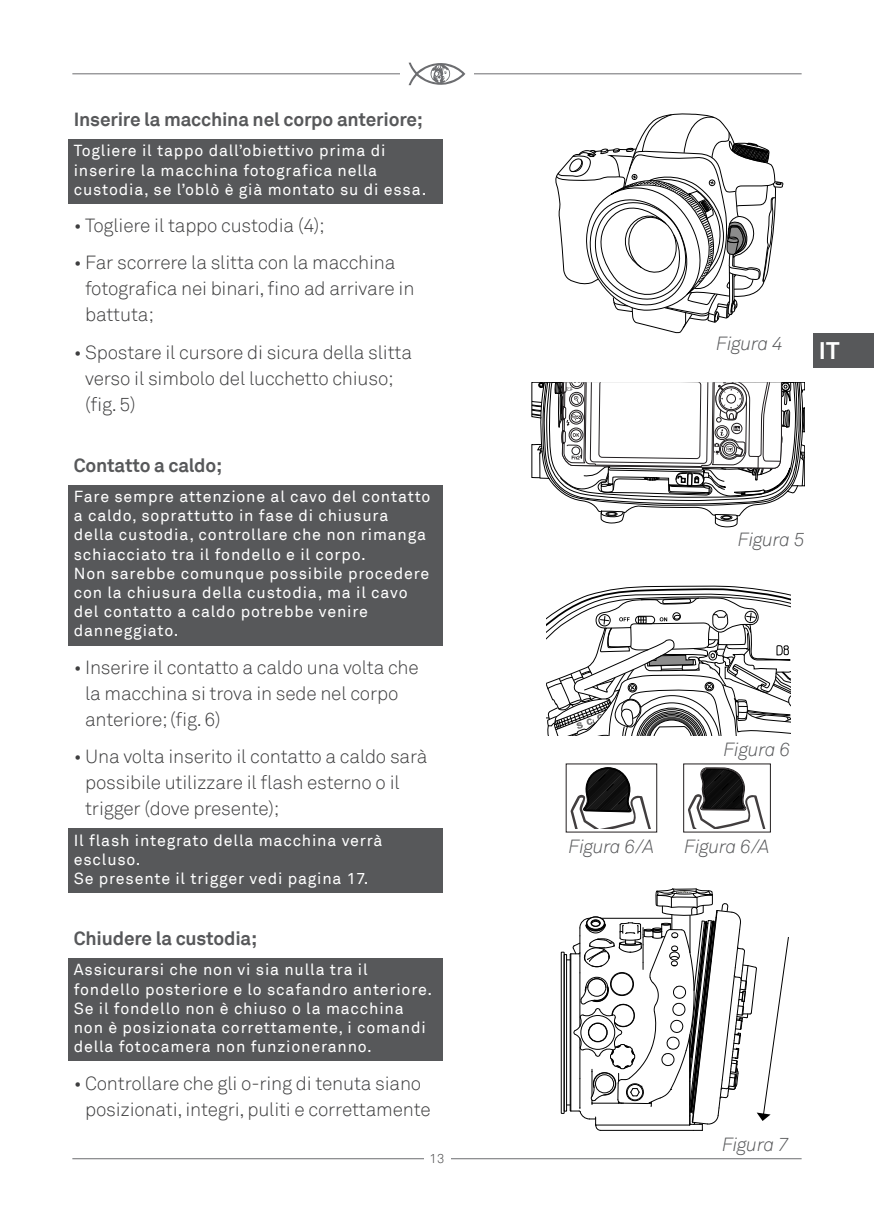
<style>
.page{position:relative;width:874px;height:1225px;background:#fff}
.page>*{position:absolute;margin:0;border:0;box-sizing:border-box;transform-origin:0 0}
.t1{font:700 24px "Akkurat";color:#fff}
.t2{font:300 19px/26px "Akkurat";letter-spacing:-.01em;color:#3e3e3f}
.TESTO{font:700 19px "Akkurat";letter-spacing:-.01em;color:#57585a}
.t3{font:italic 300 19px "Akkurat";letter-spacing:-.01em;color:#57585a}
.Nota_bene_Generale{font:16px/19.2px "Akkurat";letter-spacing:.05em;color:#fff}
.t4{font:300 13px "Akkurat";color:#3e3e3f}
</style>
<div class="page">
<div style="left:812px;top:333px;width:61px;height:34px;background:#57585a"></div>
<hr style="left:72px;top:73px;width:729px;height:1px;background:#6c6d70">
<div style="left:400px;top:52px;width:73px;height:44px;background:#fff"></div>
<svg style="left:408px;top:62px;width:57px;height:24px"></svg>
<hr style="left:72px;top:1158px;width:729px;height:1px;background:#6c6d70">
<div style="left:424px;top:1154px;width:26px;height:9px;background:#fff"></div>
<div style="left:68px;top:139px;width:374px;height:64px;background:#57585a"></div>
<div style="left:68px;top:485px;width:374px;height:160px;background:#57585a"></div>
<div style="left:68px;top:828px;width:374px;height:65px;background:#57585a"></div>
<div style="left:68px;top:958px;width:374px;height:103px;background:#57585a"></div>
<svg style="left:531px;top:382px;width:273px;height:145px"></svg>
<svg style="left:546px;top:586px;width:243px;height:149px"></svg>
<svg style="left:570px;top:767px;width:81px;height:61px"></svg>
<svg style="left:688px;top:767px;width:77px;height:61px"></svg>
<div style="left:560px;top:951px;width:4px;height:162px;border:1px solid #000"></div>
<div style="left:563px;top:954px;width:3px;height:157px;border:1px solid #000"></div>
<svg style="left:566px;top:888px;width:223px;height:243px"></svg>
<svg style="left:555px;top:113px;width:227px;height:220px"></svg>
<p class="TESTO" style="left:74px;top:107px;width:350px">Inserire la macchina nel corpo anteriore;</p>
<p class="Nota_bene_Generale" style="left:74px;top:141px;width:354px">Togliere il tappo dall’obiettivo prima di inserire la macchina fotografica nella custodia, se l’oblò è già montato su di essa.</p>
<p class="t2" style="left:74px;top:213px;width:252px">• Togliere il tappo custodia (4);</p>
<p class="t2" style="left:85px;top:250px;width:330px;text-indent:-11px">• Far scorrere la slitta con la macchina fotografica nei binari, fino ad arrivare in battuta;</p>
<p class="t2" style="left:85px;top:339px;width:328px;text-indent:-11px">• Spostare il cursore di sicura della slitta verso il simbolo del lucchetto chiuso; (fig. 5)</p>
<p class="TESTO" style="left:74px;top:453px;width:150px">Contatto a caldo;</p>
<p class="Nota_bene_Generale" style="left:74px;top:487px;width:358px">Fare sempre attenzione al cavo del contatto a caldo, soprattutto in fase di chiusura della custodia, controllare che non rimanga schiacciato tra il fondello e il corpo.<br>Non sarebbe comunque possibile procedere con la chiusura della custodia, ma il cavo del contatto a caldo potrebbe venire danneggiato.</p>
<p class="t2" style="left:85px;top:654px;width:335px;text-indent:-11px">• Inserire il contatto a caldo una volta che la macchina si trova in sede nel corpo anteriore; (fig. 6)</p>
<p class="t2" style="left:85px;top:744px;width:344px;text-indent:-11px">• Una volta inserito il contatto a caldo sarà possibile utilizzare il flash esterno o il trigger (dove presente);</p>
<p class="Nota_bene_Generale" style="left:74px;top:831px;width:310px">Il flash integrato della macchina verrà escluso.<br>Se presente il trigger vedi pagina 17.</p>
<p class="TESTO" style="left:74px;top:926px;width:185px">Chiudere la custodia;</p>
<p class="Nota_bene_Generale" style="left:74px;top:960px;width:359px">Assicurarsi che non vi sia nulla tra il fondello posteriore e lo scafandro anteriore.<br>Se il fondello non è chiuso o la macchina non è posizionata correttamente, i comandi della fotocamera non funzioneranno.</p>
<p class="t2" style="left:74px;top:1070px;width:358px;text-align:center">• Controllare che gli o-ring di tenuta siano posizionati, integri, puliti e correttamente</p>
<p class="t4" style="left:429px;top:1151px;width:16px">13</p>
<p class="t3" style="left:715px;top:333px;width:68px">Figura 4</p>
<h1 class="t1" style="left:818px;top:335px;width:22px">IT</h1>
<p class="t3" style="left:737px;top:528px;width:68px">Figura 5</p>
<p class="t3" style="left:723px;top:738px;width:68px">Figura 6</p>
<p class="t3" style="left:568px;top:835px;width:87px">Figura 6/A</p>
<p class="t3" style="left:683px;top:835px;width:87px">Figura 6/A</p>
<p class="t3" style="left:721px;top:1133px;width:68px">Figura 7</p>
</div>
